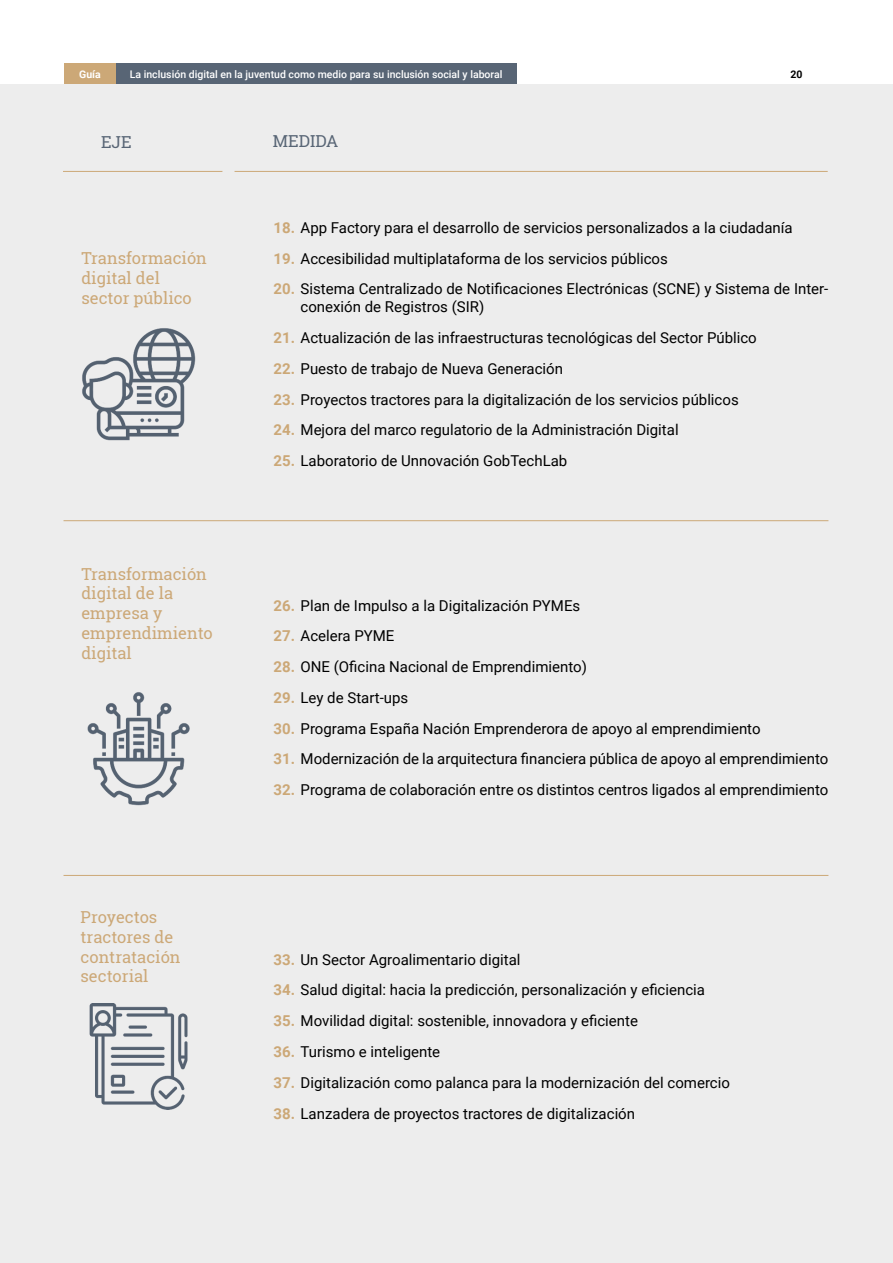
<style>
.page{position:relative;width:893px;height:1263px;background:#fff}
.page>*{position:absolute;margin:0;border:0;box-sizing:border-box;transform-origin:0 0}
.t1{font:16.5px/19.8px "Roboto Slab";color:#cca877}
.t2{font:16.5px "Roboto Slab";color:#586575}
.t3{font:15px/18px "Roboto";color:#000}
.t4{font:500 10.5px "Roboto";color:#fff}
.t5{font:700 10.5px "Roboto";color:#fff}
.t6{font:700 10.5px "Roboto";color:#000}
.s1{font-weight:700;color:#cca877}
</style>
<div class="page">
<div style="left:64px;top:63px;width:52px;height:22px;background:#cca877"></div>
<div style="left:116px;top:63px;width:401px;height:22px;background:#586575"></div>
<div style="left:0;top:85px;width:893px;height:1178px;background:#ededed"></div>
<svg style="left:82px;top:328px;width:114px;height:113px"></svg>
<svg style="left:87px;top:692px;width:103px;height:114px"></svg>
<svg style="left:89px;top:1003px;width:99px;height:107px"></svg>
<hr style="left:64px;top:520px;width:764px;height:1px;background:#cca877">
<hr style="left:64px;top:875px;width:764px;height:1px;background:#cca877">
<hr style="left:63px;top:171px;width:159px;height:1px;background:#cca877">
<hr style="left:235px;top:171px;width:593px;height:1px;background:#cca877">
<p class="t5" style="left:79px;top:68px;width:23px">Guía</p>
<p class="t4" style="left:130px;top:68px;width:374px">La inclusión digital en la juventud como medio para su inclusión social y laboral</p>
<p class="t6" style="left:790px;top:68px;width:14px">20</p>
<p class="t2" style="left:101px;top:130px;width:32px">EJE</p>
<p class="t2" style="left:273px;top:130px;width:67px">MEDIDA</p>
<p class="t1" style="left:81px;top:248px;width:127px">Transformación digital del sector público</p>
<p class="t1" style="left:81px;top:563px;width:133px">Transformación digital de la empresa y emprendimiento digital</p>
<p class="t1" style="left:81px;top:907px;width:102px">Proyectos tractores de contratación sectorial</p>
<p class="t3" style="left:274px;top:219px;width:521px"><span class="s1">18.</span> App Factory para el desarrollo de servicios personalizados a la ciudadanía</p>
<p class="t3" style="left:274px;top:249px;width:396px"><span class="s1">19.</span> Accesibilidad multiplataforma de los servicios públicos</p>
<p class="t3" style="left:301px;top:280px;width:529px;text-indent:-27px"><span class="s1">20.</span> Sistema Centralizado de Notificaciones Electrónicas (SCNE) y Sistema de Inter&shy;conexión de Registros (SIR)</p>
<p class="t3" style="left:274px;top:329px;width:485px"><span class="s1">21.</span> Actualización de las infraestructuras tecnológicas del Sector Público</p>
<p class="t3" style="left:274px;top:360px;width:291px"><span class="s1">22.</span> Puesto de trabajo de Nueva Generación</p>
<p class="t3" style="left:274px;top:390px;width:467px"><span class="s1">23.</span> Proyectos tractores para la digitalización de los servicios públicos</p>
<p class="t3" style="left:274px;top:421px;width:407px"><span class="s1">24.</span> Mejora del marco regulatorio de la Administración Digital</p>
<p class="t3" style="left:274px;top:452px;width:295px"><span class="s1">25.</span> Laboratorio de Unnovación GobTechLab</p>
<p class="t3" style="left:274px;top:596px;width:308px"><span class="s1">26.</span> Plan de Impulso a la Digitalización PYMEs</p>
<p class="t3" style="left:274px;top:627px;width:122px"><span class="s1">27.</span> Acelera PYME</p>
<p class="t3" style="left:274px;top:658px;width:315px"><span class="s1">28.</span> ONE (Oficina Nacional de Emprendimiento)</p>
<p class="t3" style="left:274px;top:689px;width:136px"><span class="s1">29.</span> Ley de Start-ups</p>
<p class="t3" style="left:274px;top:719px;width:488px"><span class="s1">30.</span> Programa España Nación Emprenderora de apoyo al emprendimiento</p>
<p class="t3" style="left:274px;top:750px;width:556px"><span class="s1">31.</span> Modernización de la arquitectura financiera pública de apoyo al emprendimiento</p>
<p class="t3" style="left:274px;top:781px;width:556px"><span class="s1">32.</span> Programa de colaboración entre os distintos centros ligados al emprendimiento</p>
<p class="t3" style="left:274px;top:950px;width:248px"><span class="s1">33.</span> Un Sector Agroalimentario digital</p>
<p class="t3" style="left:274px;top:981px;width:433px"><span class="s1">34.</span> Salud digital: hacia la predicción, personalización y eficiencia</p>
<p class="t3" style="left:274px;top:1012px;width:366px"><span class="s1">35.</span> Movilidad digital: sostenible, innovadora y eficiente</p>
<p class="t3" style="left:274px;top:1043px;width:168px"><span class="s1">36.</span> Turismo e inteligente</p>
<p class="t3" style="left:274px;top:1073px;width:458px"><span class="s1">37.</span> Digitalización como palanca para la modernización del comercio</p>
<p class="t3" style="left:274px;top:1104px;width:363px"><span class="s1">38.</span> Lanzadera de proyectos tractores de digitalización</p>
</div>
